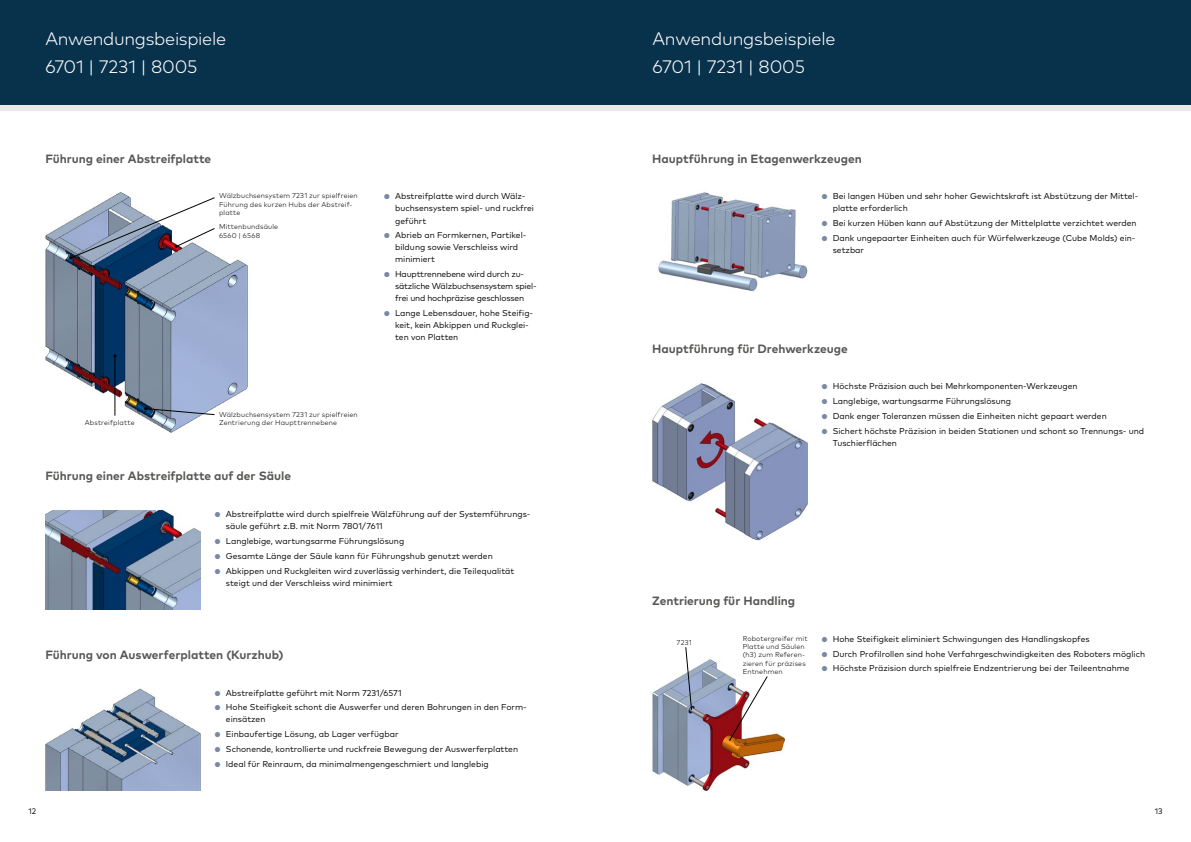
<style>
.page{position:relative;width:1191px;height:842px;background:#fff}
.page>*{position:absolute;margin:0;border:0;box-sizing:border-box;transform-origin:0 0}
.Headline_14pt_light{font:300 18px "Mark OT";letter-spacing:-.01em;color:#fff}
.Titel_Lauftext{font:700 12px "Mark OT";color:#575756}
.t1{font:8.5px/12px "Mark OT";color:#000}
.t2{font:8.5px/12px "Mark OT";letter-spacing:-.02em;color:#000}
.t3{font:8px "Mark OT";color:#000}
.Lauftext{font:300 7px/8.4px "Mark OT";letter-spacing:.02em;color:#000}
.s1{font-size:7px;color:#778aa4}
</style>
<div class="page">
<div style="left:0;top:0;width:1191px;height:105px;background:#08314c"></div>
<div style="left:0;top:105px;width:1191px;height:6px;background:#e9e9e9"></div>
<img style="left:45px;top:510px;width:155px;height:99px">
<img style="left:45px;top:689px;width:155px;height:102px">
<img style="left:45px;top:193px;width:203px;height:240px">
<img style="left:658px;top:192px;width:149px;height:99px">
<img style="left:652px;top:383px;width:155px;height:157px">
<img style="left:652px;top:659px;width:132px;height:132px">
<svg style="left:144px;top:407px;width:71px;height:8px"></svg>
<svg style="left:69px;top:197px;width:146px;height:62px"></svg>
<hr style="left:115px;top:356px;width:1px;height:60px;background:#000">
<svg style="left:729px;top:676px;width:38px;height:65px"></svg>
<svg style="left:685px;top:647px;width:7px;height:63px"></svg>
<p class="Headline_14pt_light" style="left:45px;top:28px;width:182px">Anwendungsbeispiele</p>
<p class="Headline_14pt_light" style="left:45px;top:55px;width:154px">6701 | 7231 | 8005</p>
<p class="Titel_Lauftext" style="left:45px;top:151px;width:167px">Führung einer Abstreifplatte</p>
<p class="Lauftext" style="left:219px;top:192px;width:140px">Wälzbuchsensystem 7231 zur spielfreien<br>Führung des kurzen Hubs der Abstreif&shy;platte</p>
<p class="Lauftext" style="left:219px;top:223px;width:61px">Mittenbundsäule</p>
<p class="Lauftext" style="left:219px;top:231px;width:43px">6560 | 6568</p>
<p class="t1" style="left:395px;top:190px;width:140px;text-indent:-11px"><span class="s1">●</span> Abstreifplatte wird durch Wälz&shy;buchsensystem spiel- und ruckfrei geführt</p>
<p class="t1" style="left:395px;top:229px;width:133px;text-indent:-11px"><span class="s1">●</span> Abrieb an Formkernen, Partikel&shy;bildung sowie Verschleiss wird minimiert</p>
<p class="t2" style="left:395px;top:268px;width:143px;text-indent:-11px"><span class="s1">●</span> Haupttrennebene wird durch zu&shy;sätzliche Wälzbuchsensystem spiel&shy;frei und hochpräzise geschlossen</p>
<p class="t1" style="left:395px;top:307px;width:140px;text-indent:-11px"><span class="s1">●</span> Lange Lebensdauer, hohe Steifig&shy;keit, kein Abkippen und Ruckglei&shy;ten von Platten</p>
<p class="Lauftext" style="left:85px;top:418px;width:51px">Abstreifplatte</p>
<p class="Lauftext" style="left:219px;top:410px;width:140px">Wälzbuchsensystem 7231 zur spielfreien<br>Zentrierung der Haupttrennebene</p>
<p class="Titel_Lauftext" style="left:45px;top:468px;width:247px">Führung einer Abstreifplatte auf der Säule</p>
<p class="t1" style="left:226px;top:508px;width:306px;text-indent:-11px"><span class="s1">●</span> Abstreifplatte wird durch spielfreie Wälzführung auf der Systemführungs&shy;säule geführt z.B. mit Norm 7801/7611</p>
<p class="t1" style="left:214px;top:535px;width:191px"><span class="s1">●</span> Langlebige, wartungsarme Führungslösung</p>
<p class="t1" style="left:214px;top:550px;width:280px"><span class="s1">●</span> Gesamte Länge der Säule kann für Führungshub genutzt werden</p>
<p class="t1" style="left:226px;top:564px;width:290px;text-indent:-11px"><span class="s1">●</span> Abkippen und Ruckgleiten wird zuverlässig verhindert, die Teilequalität steigt und der Verschleiss wird minimiert</p>
<p class="Titel_Lauftext" style="left:45px;top:647px;width:240px">Führung von Auswerferplatten (Kurzhub)</p>
<p class="t1" style="left:214px;top:686px;width:189px"><span class="s1">●</span> Abstreifplatte geführt mit Norm 7231/6571</p>
<p class="t1" style="left:226px;top:701px;width:302px;text-indent:-11px"><span class="s1">●</span> Hohe Steifigkeit schont die Auswerfer und deren Bohrungen in den Form&shy;einsätzen</p>
<p class="t1" style="left:214px;top:728px;width:185px"><span class="s1">●</span> Einbaufertige Lösung, ab Lager verfügbar</p>
<p class="t1" style="left:214px;top:743px;width:305px"><span class="s1">●</span> Schonende, kontrollierte und ruckfreie Bewegung der Auswerferplatten</p>
<p class="t1" style="left:214px;top:758px;width:276px"><span class="s1">●</span> Ideal für Reinraum, da minimalmengengeschmiert und langlebig</p>
<p class="Headline_14pt_light" style="left:652px;top:28px;width:185px">Anwendungsbeispiele</p>
<p class="Headline_14pt_light" style="left:652px;top:55px;width:154px">6701 | 7231 | 8005</p>
<p class="Titel_Lauftext" style="left:652px;top:151px;width:211px">Hauptführung in Etagenwerkzeugen</p>
<p class="t1" style="left:832px;top:190px;width:307px;text-indent:-11px"><span class="s1">●</span> Bei langen Hüben und sehr hoher Gewichtskraft ist Abstützung der Mittel&shy;platte erforderlich</p>
<p class="t1" style="left:821px;top:217px;width:317px"><span class="s1">●</span> Bei kurzen Hüben kann auf Abstützung der Mittelplatte verzichtet werden</p>
<p class="t1" style="left:832px;top:232px;width:304px;text-indent:-11px"><span class="s1">●</span> Dank ungepaarter Einheiten auch für Würfelwerkzeuge (Cube Molds) ein&shy;setzbar</p>
<p class="Titel_Lauftext" style="left:652px;top:340px;width:197px">Hauptführung für Drehwerkzeuge</p>
<p class="t1" style="left:821px;top:380px;width:258px"><span class="s1">●</span> Höchste Präzision auch bei Mehrkomponenten-Werkzeugen</p>
<p class="t1" style="left:821px;top:395px;width:191px"><span class="s1">●</span> Langlebige, wartungsarme Führungslösung</p>
<p class="t1" style="left:821px;top:410px;width:287px"><span class="s1">●</span> Dank enger Toleranzen müssen die Einheiten nicht gepaart werden</p>
<p class="t1" style="left:832px;top:425px;width:313px;text-indent:-11px"><span class="s1">●</span> Sichert höchste Präzision in beiden Stationen und schont so Trennungs- und<br>Tuschierflächen</p>
<p class="Titel_Lauftext" style="left:652px;top:593px;width:144px">Zentrierung für Handling</p>
<p class="Lauftext" style="left:676px;top:638px;width:17px">7231</p>
<p class="Lauftext" style="left:742px;top:634px;width:66px">Robotergreifer mit<br>Platte und Säulen (h3) zum Referen&shy;zieren für präzises<br>Entnehmen</p>
<p class="t1" style="left:821px;top:633px;width:270px"><span class="s1">●</span> Hohe Steifigkeit eliminiert Schwingungen des Handlingskopfes</p>
<p class="t1" style="left:821px;top:647px;width:325px"><span class="s1">●</span> Durch Profilrollen sind hohe Verfahrgeschwindigkeiten des Roboters möglich</p>
<p class="t1" style="left:821px;top:662px;width:310px"><span class="s1">●</span> Höchste Präzision durch spielfreie Endzentrierung bei der Teileentnahme</p>
<p class="t3" style="left:28px;top:806px;width:9px">12</p>
<p class="t3" style="left:1154px;top:806px;width:9px">13</p>
</div>
